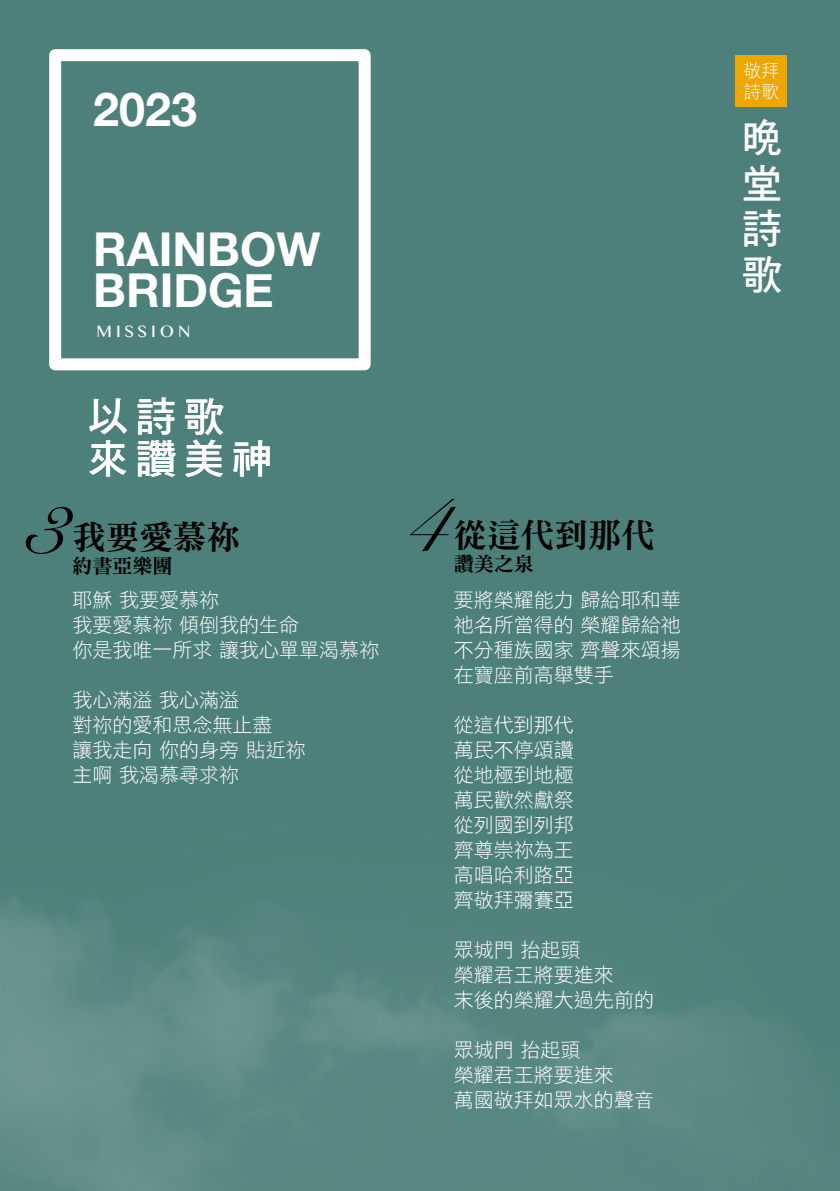
<style>
.page{position:relative;width:840px;height:1191px;background:#fff}
.page>*{position:absolute;margin:0;border:0;box-sizing:border-box;transform-origin:0 0}
.t1{font:86.2px "Snell Roundhand";color:#000}
.t2{font:700 46.6px/41px "Helvetica Neue";color:#fff}
.t3{font:40.6px/45.4px "DF Hei Std W7";letter-spacing:.18em;color:#fff;text-align:justify}
.t4{font:33.4px "DF Ming Std W9";color:#000}
.t5{font:20px/25px "DF Hei Std W3";color:#fff}
.t6{font:20px "DF Ming Std W9";color:#000}
.t7{font:18px/21px "DF Hei Std W3";color:#fff}
.t8{font:16.6px "Gurmukhi MN";letter-spacing:.24em;color:#fff}
</style>
<div class="page">
<div style="left:0;top:0;width:839px;height:1191px;background:#4d807a"></div>
<img style="left:0;top:900px;width:795px;height:291px">
<div style="left:735px;top:55px;width:51px;height:51px;background:#eea600"></div>
<div style="left:49px;top:49px;width:321px;height:321px;border:12px solid #fff"></div>
<h2 class="t2" style="left:93px;top:90px;width:105px">2023</h2>
<h2 class="t2" style="left:93px;top:230px;width:228px">RAINBOW<br>BRIDGE</h2>
<p class="t8" style="left:96px;top:322px;width:95px">MISSION</p>
<h3 class="t3" style="left:88px;top:395px;width:186px;line-height:42px">以詩歌來讚美神</h3>
<h1 class="t1" style="left:21px;top:457px;width:45px">3</h1>
<h3 class="t4" style="left:72px;top:518px;width:169px">我要愛慕祢</h3>
<p class="t6" style="left:72px;top:555px;width:102px">約書亞樂團</p>
<p class="t5" style="left:72px;top:587px;width:308px">耶穌 我要愛慕祢<br>我要愛慕祢 傾倒我的生命<br>你是我唯一所求 讓我心單單渴慕祢</p>
<p class="t5" style="left:72px;top:687px;width:235px">我心滿溢 我心滿溢<br>對祢的愛和思念無止盡<br>讓我走向 你的身旁 貼近祢主啊 我渴慕尋求祢</p>
<h1 class="t1" style="left:402px;top:455px;width:45px">4</h1>
<h3 class="t4" style="left:453px;top:517px;width:202px">從這代到那代</h3>
<p class="t6" style="left:453px;top:553px;width:81px">讚美之泉</p>
<p class="t5" style="left:453px;top:587px;width:228px;text-align:justify">要將榮耀能力 歸給耶和華祂名所當得的 榮耀歸給祂不分種族國家 齊聲來頌揚在寶座前高舉雙手</p>
<p class="t5" style="left:453px;top:712px;width:121px;text-align:justify">從這代到那代萬民不停頌讚從地極到地極萬民歡然獻祭從列國到列邦齊尊崇祢為王高唱哈利路亞齊敬拜彌賽亞</p>
<p class="t5" style="left:453px;top:937px;width:201px">眾城門 抬起頭<br>榮耀君王將要進來<br>末後的榮耀大過先前的</p>
<p class="t5" style="left:453px;top:1037px;width:201px">眾城門 抬起頭<br>榮耀君王將要進來<br>萬國敬拜如眾水的聲音</p>
<p class="t7" style="left:743px;top:60px;width:37px">敬拜詩歌</p>
<h3 class="t3" style="left:741px;top:114px;width:41px">晚堂詩歌</h3>
</div>
